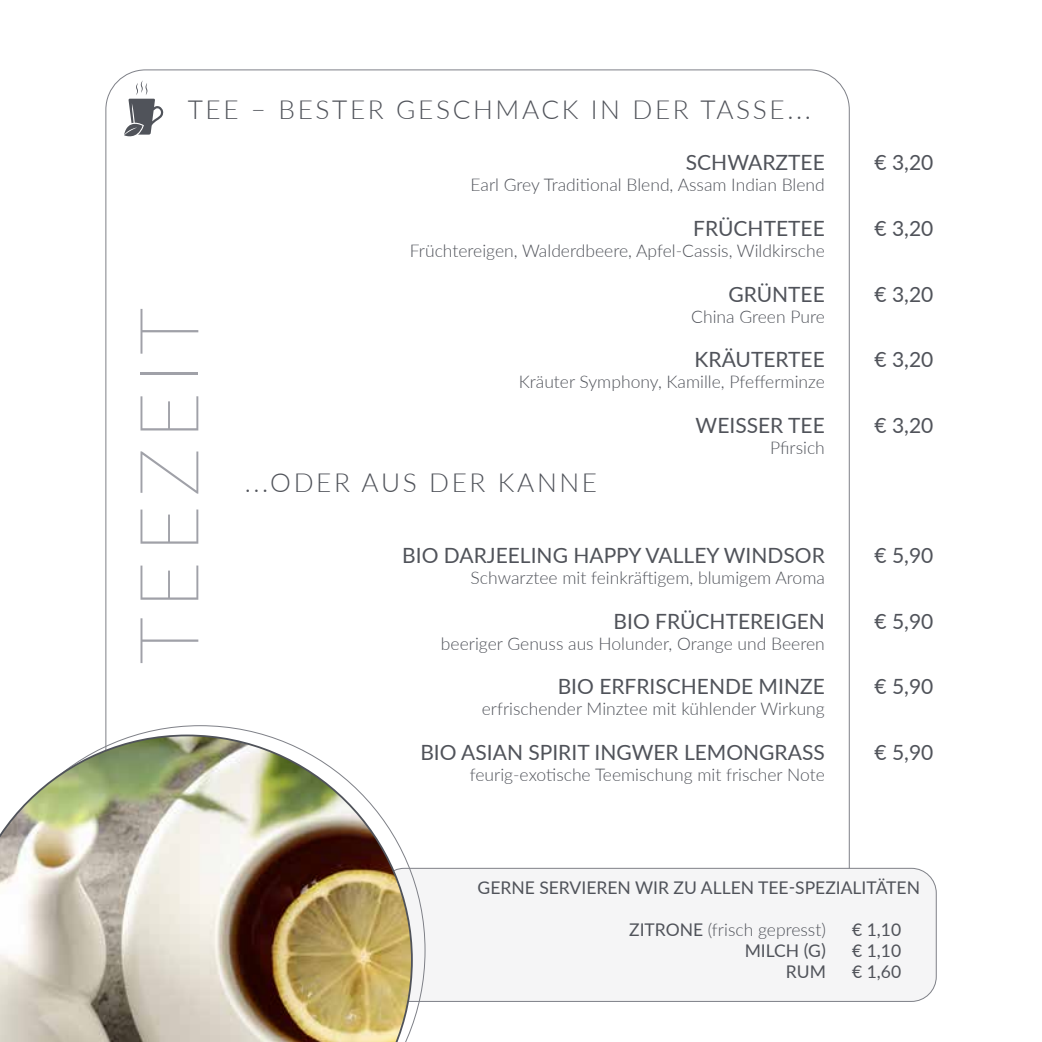
<style>
.page{position:relative;width:1042px;height:1042px;background:#fff}
.page>*{position:absolute;margin:0;border:0;box-sizing:border-box;transform-origin:0 0}
.t1{font:100 82.25px "Lato";letter-spacing:.1em;color:#a0a1a8}
.t2{font:300 26.25px "Lato";letter-spacing:.1em;color:#50535a}
.t3{font:21px "Lato";color:#50535a}
.t4{font:300 17.5px "Lato";color:#50535a}
.t5{font:17.5px "Lato";color:#50535a}
.s1{font-weight:400}
</style>
<div class="page">
<div style="left:379px;top:868px;width:557px;height:133px;background:#f5f5f6;border-radius:25px"></div>
<div style="left:379px;top:868px;width:557px;height:134px;border:1px solid #7e8087;border-radius:25px"></div>
<svg style="left:124px;top:80px;width:39px;height:57px"></svg>
<svg style="left:105px;top:725px;width:320px;height:300px"></svg>
<img style="left:0;top:734px;width:413px;height:308px">
<h2 class="t2" style="left:188px;top:91px;width:625px">TEE – BESTER GESCHMACK IN DER TASSE...</h2>
<h1 class="t1" style="left:113px;top:664px;width:358px;rotate:-90deg">TEEZEIT</h1>
<p class="t3" style="left:686px;top:148px;width:140px">SCHWARZTEE</p>
<p class="t3" style="left:874px;top:148px;width:60px">€ 3,20</p>
<p class="t4" style="left:471px;top:173px;width:356px">Earl Grey Traditional Blend, Assam Indian Blend</p>
<p class="t3" style="left:693px;top:213px;width:133px">FRÜCHTETEE</p>
<p class="t3" style="left:874px;top:213px;width:60px">€ 3,20</p>
<p class="t4" style="left:410px;top:238px;width:416px">Früchtereigen, Walderdbeere, Apfel-Cassis, Wildkirsche</p>
<p class="t3" style="left:728px;top:279px;width:98px">GRÜNTEE</p>
<p class="t3" style="left:874px;top:279px;width:60px">€ 3,20</p>
<p class="t4" style="left:691px;top:304px;width:135px">China Green Pure</p>
<p class="t3" style="left:694px;top:344px;width:132px">KRÄUTERTEE</p>
<p class="t3" style="left:874px;top:344px;width:60px">€ 3,20</p>
<p class="t4" style="left:519px;top:370px;width:308px">Kräuter Symphony, Kamille, Pfefferminze</p>
<p class="t3" style="left:695px;top:410px;width:131px">WEISSER TEE</p>
<p class="t3" style="left:874px;top:410px;width:60px">€ 3,20</p>
<p class="t4" style="left:770px;top:435px;width:56px">Pfirsich</p>
<h2 class="t2" style="left:245px;top:464px;width:354px">...ODER AUS DER KANNE</h2>
<p class="t3" style="left:402px;top:540px;width:424px">BIO DARJEELING HAPPY VALLEY WINDSOR</p>
<p class="t3" style="left:874px;top:540px;width:60px">€ 5,90</p>
<p class="t4" style="left:470px;top:565px;width:356px">Schwarztee mit feinkräftigem, blumigem Aroma</p>
<p class="t3" style="left:613px;top:606px;width:213px">BIO FRÜCHTEREIGEN</p>
<p class="t3" style="left:874px;top:606px;width:60px">€ 5,90</p>
<p class="t4" style="left:441px;top:631px;width:385px">beeriger Genuss aus Holunder, Orange und Beeren</p>
<p class="t3" style="left:558px;top:672px;width:269px">BIO ERFRISCHENDE MINZE</p>
<p class="t3" style="left:874px;top:672px;width:60px">€ 5,90</p>
<p class="t4" style="left:482px;top:697px;width:344px">erfrischender Minztee mit kühlender Wirkung</p>
<p class="t3" style="left:420px;top:737px;width:406px">BIO ASIAN SPIRIT INGWER LEMONGRASS</p>
<p class="t3" style="left:874px;top:737px;width:60px">€ 5,90</p>
<p class="t4" style="left:470px;top:762px;width:356px">feurig-exotische Teemischung mit frischer Note</p>
<p class="t5" style="left:477px;top:875px;width:444px">GERNE SERVIEREN WIR ZU ALLEN TEE-SPEZIALITÄTEN</p>
<p class="t4" style="left:629px;top:918px;width:198px"><span class="s1">ZITRONE</span> (frisch gepresst)</p>
<p class="t5" style="left:852px;top:917px;width:51px">€ 1,10</p>
<p class="t5" style="left:744px;top:938px;width:83px">MILCH (G)</p>
<p class="t5" style="left:852px;top:938px;width:51px">€ 1,10</p>
<p class="t5" style="left:786px;top:959px;width:41px">RUM</p>
<p class="t5" style="left:852px;top:959px;width:51px">€ 1,60</p>
</div>
